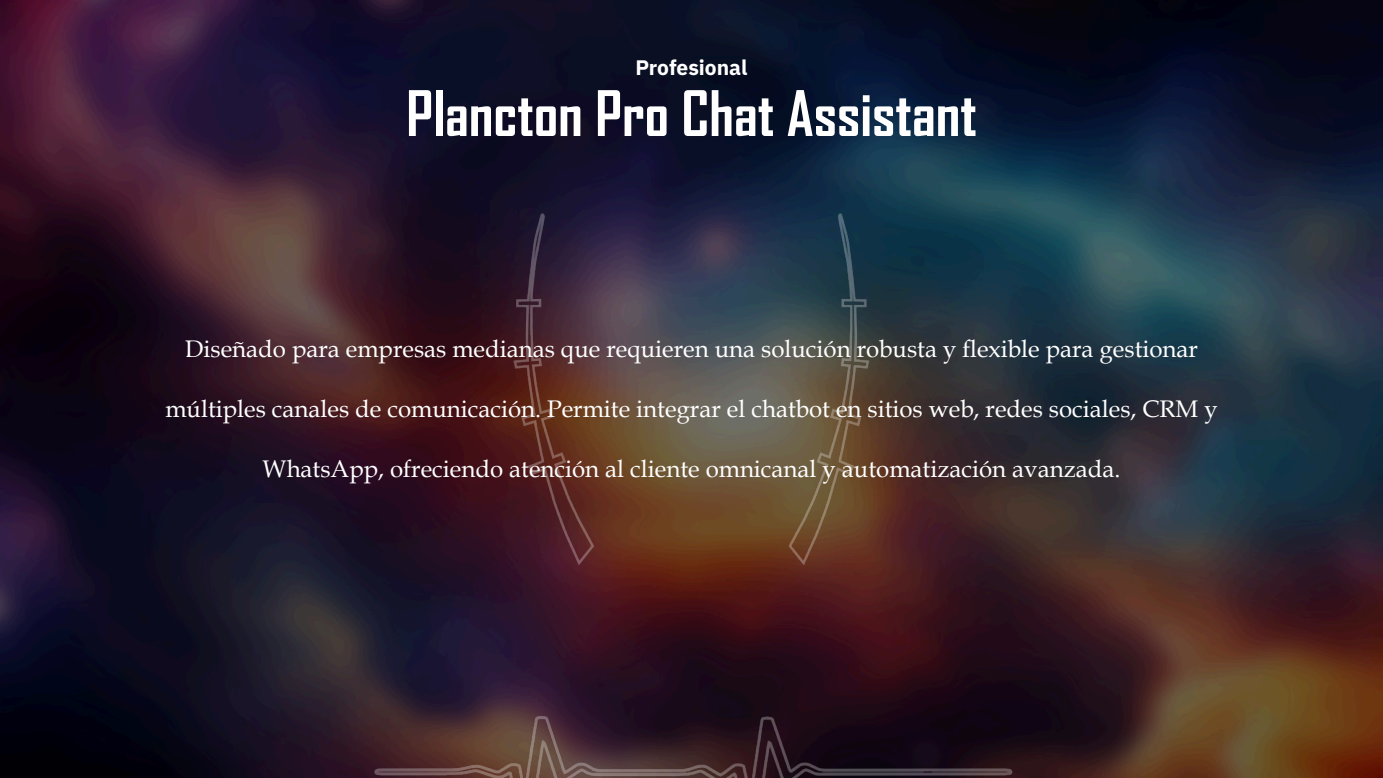
<style>
.page{position:relative;width:1383px;height:778px;background:#fff}
.page>*{position:absolute;margin:0;border:0;box-sizing:border-box;transform-origin:0 0}
.t1{font:700 60px "Agency FB";color:#fff}
.t2{font:24px "Book Antiqua";color:#fff}
.t3{font:700 21px "IBM Plex Sans";color:#fff}
</style>
<div class="page">
<img style="left:0;top:0;width:1382px;height:778px">
<img style="left:375px;top:716px;width:637px;height:62px">
<img style="left:513px;top:213px;width:356px;height:352px">
<p class="t3" style="left:635px;top:58px;width:114px">Profesional</p>
<h1 class="t1" style="left:406px;top:90px;width:572px">Plancton Pro Chat Assistant</h1>
<p class="t2" style="left:185px;top:340px;width:1014px">Diseñado para empresas medianas que requieren una solución robusta y flexible para gestionar</p>
<p class="t2" style="left:165px;top:400px;width:1053px">múltiples canales de comunicación. Permite integrar el chatbot en sitios web, redes sociales, CRM y</p>
<p class="t2" style="left:263px;top:460px;width:859px">WhatsApp, ofreciendo atención al cliente omnicanal y automatización avanzada.</p>
</div>
